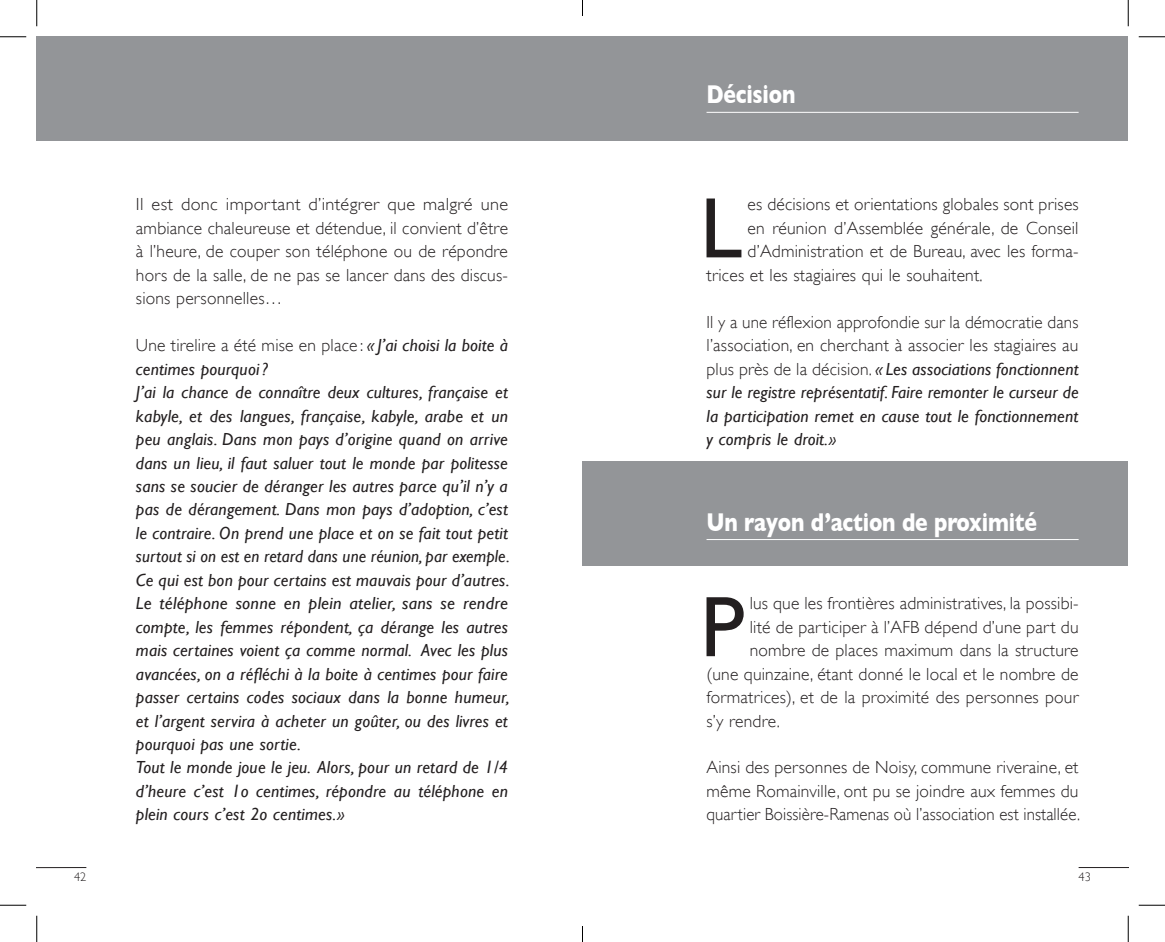
<style>
.page{position:relative;width:1165px;height:942px;background:#fff}
.page>*{position:absolute;margin:0;border:0;box-sizing:border-box;transform-origin:0 0}
.t1{font:86.27px "Gill Sans";color:#231f20}
.t2{font:700 26.25px "Gill Sans";letter-spacing:-.01em;color:#fff;scale:.8 1}
.t3{font:italic 17.5px/23.4px "Gill Sans";letter-spacing:.01em;color:#231f20}
.t4{font:300 17.5px/23.4px "Gill Sans";letter-spacing:.01em;color:#231f20;text-align:justify}
.t5{font:300 17.5px/23.4px "Gill Sans";letter-spacing:.01em;color:#231f20;text-align:justify;scale:1.05 1}
.t6{font:300 12.25px "Gill Sans";color:#231f20}
.s1{font-weight:300;font-style:normal}
</style>
<div class="page">
<div style="left:37px;top:37px;width:545px;height:104px;background:#939598"></div>
<div style="left:582px;top:37px;width:546px;height:104px;background:#939598"></div>
<div style="left:582px;top:461px;width:546px;height:105px;background:#939598"></div>
<hr style="left:37px;top:867px;width:49px;height:1px;background:#231f20">
<hr style="left:1078px;top:867px;width:50px;height:1px;background:#231f20">
<hr style="left:706px;top:112px;width:372px;height:1px;background:#fff">
<hr style="left:706px;top:539px;width:372px;height:1px;background:#fff">
<svg style="left:0;top:36px;width:26px;height:1px"></svg>
<svg style="left:1139px;top:36px;width:26px;height:1px"></svg>
<svg style="left:0;top:905px;width:26px;height:1px"></svg>
<svg style="left:1139px;top:905px;width:26px;height:1px"></svg>
<svg style="left:36px;top:0;width:1px;height:26px"></svg>
<svg style="left:36px;top:915px;width:1px;height:27px"></svg>
<svg style="left:1128px;top:0;width:1px;height:26px"></svg>
<svg style="left:1128px;top:915px;width:1px;height:27px"></svg>
<svg style="left:582px;top:0;width:1px;height:16px"></svg>
<svg style="left:582px;top:926px;width:1px;height:16px"></svg>
<p class="t5" style="left:136px;top:193px;width:356px">Il est donc important d’intégrer que malgré une ambiance chaleureuse et détendue, il convient d’être à l’heure, de couper son téléphone ou de répondre hors de la salle, de ne pas se lancer dans des discus&shy;sions personnelles…</p>
<p class="t3" style="left:136px;top:333px;width:375px"><span class="s1">Une tirelire a été mise en place :</span> « J’ai choisi la boite à centimes pourquoi?<br>J’ai la chance de connaître deux cultures, française et kabyle, et des langues, française, kabyle, arabe et un peu anglais. Dans mon pays d’origine quand on arrive dans un lieu, il faut saluer tout le monde par politesse sans se soucier de déranger les autres parce qu’il n’y a pas de dérangement. Dans mon pays d’adoption, c’est le contraire. On prend une place et on se fait tout petit surtout si on est en retard dans une réunion, par exemple.<br>Ce qui est bon pour certains est mauvais pour d’autres.<br>Le téléphone sonne en plein atelier, sans se rendre compte, les femmes répondent, ça dérange les autres mais certaines voient ça comme normal. Avec les plus avancées, on a réfléchi à la boite à centimes pour faire passer certains codes sociaux dans la bonne humeur, et l’argent servira à acheter un goûter, ou des livres et pourquoi pas une sortie.<br>Tout le monde joue le jeu. Alors, pour un retard de 1/4 d’heure c’est 1o centimes, répondre au téléphone en plein cours c’est 2o centimes.»</p>
<h2 class="t2" style="left:706px;top:79px;width:113px">Décision</h2>
<h1 class="t1" style="left:700px;top:177px;width:44px">L</h1>
<p class="t4" style="left:748px;top:193px;width:333px">es décisions et orientations globales sont prises</p>
<p class="t4" style="left:748px;top:216px;width:332px">en réunion d’Assemblée générale, de Conseil</p>
<p class="t4" style="left:748px;top:240px;width:332px">d’Administration et de Bureau, avec les forma-</p>
<p class="t4" style="left:706px;top:263px;width:278px">trices et les stagiaires qui le souhaitent.</p>
<p class="t3" style="left:706px;top:310px;width:374px;text-align:justify"><span class="s1">Il y a une réflexion approfondie sur la démocratie dans l’association, en cherchant à associer les stagiaires au plus près de la décision.</span> « Les associations fonctionnent sur le registre représentatif. Faire remonter le curseur de la participation remet en cause tout le fonctionnement y compris le droit.»</p>
<h2 class="t2" style="left:706px;top:506px;width:415px">Un rayon d’action de proximité</h2>
<h1 class="t1" style="left:700px;top:576px;width:45px">P</h1>
<p class="t4" style="left:750px;top:591px;width:330px">lus que les frontières administratives, la possibi-</p>
<p class="t4" style="left:750px;top:615px;width:330px">lité de participer à l’AFB dépend d’une part du</p>
<p class="t4" style="left:750px;top:638px;width:330px">nombre de places maximum dans la structure</p>
<p class="t4" style="left:706px;top:662px;width:374px">(une quinzaine, étant donné le local et le nombre de</p>
<p class="t4" style="left:706px;top:685px;width:374px">formatrices), et de la proximité des personnes pour</p>
<p class="t4" style="left:706px;top:709px;width:75px">s’y rendre.</p>
<p class="t4" style="left:706px;top:756px;width:375px">Ainsi des personnes de Noisy, commune riveraine, et même Romainville, ont pu se joindre aux femmes du quartier Boissière-Ramenas où l’association est installée.</p>
<p class="t6" style="left:74px;top:870px;width:14px">42</p>
<p class="t6" style="left:1078px;top:870px;width:14px">43</p>
</div>
